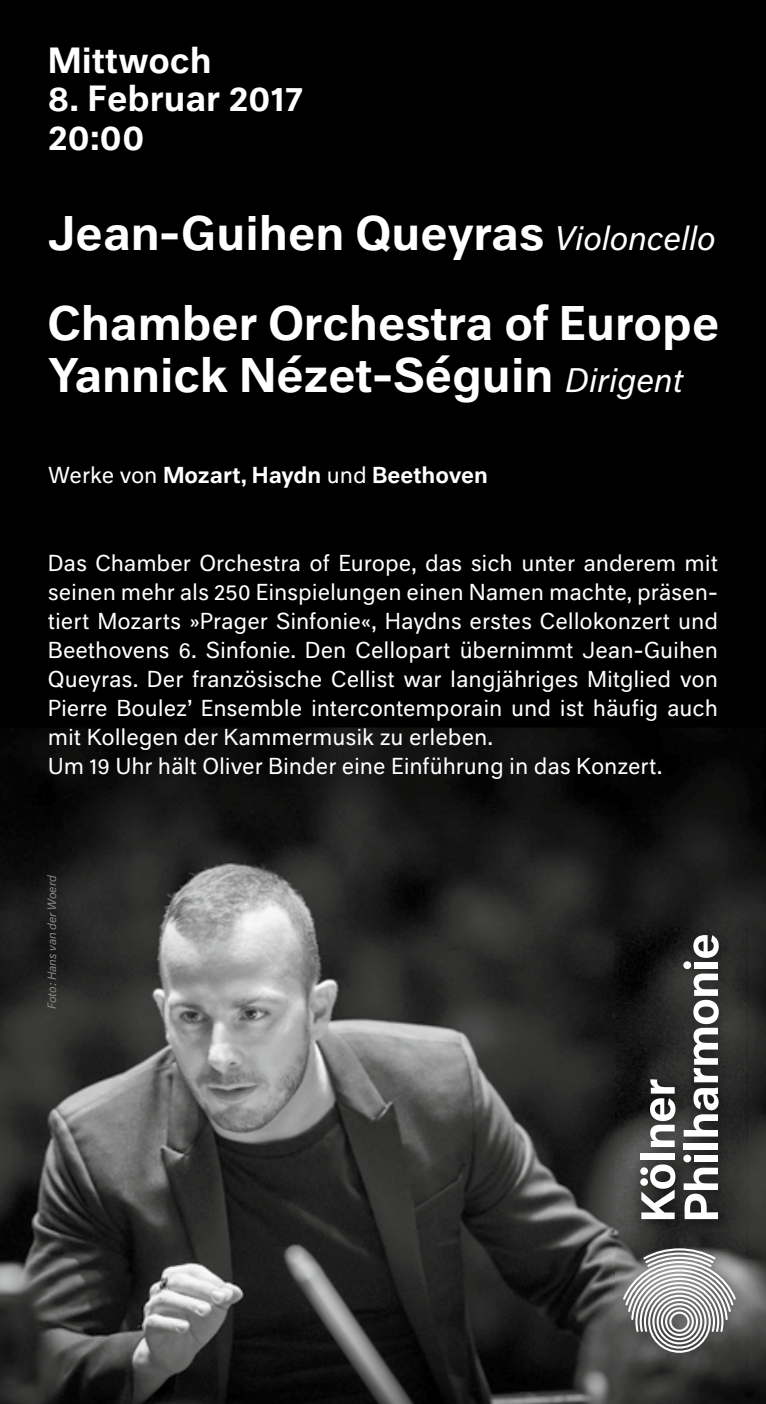
<style>
.page{position:relative;width:766px;height:1404px;background:#fff}
.page>*{position:absolute;margin:0;border:0;box-sizing:border-box;transform-origin:0 0}
.t1{font:500 45px/90px "Neutral BP";color:#fff}
.t2{font:500 33.75px/38.2px "Neutral BP";color:#fff}
.t3{font:21.38px/29px "Neutral BP";letter-spacing:-.005em;color:#fff}
.t4{font:500 21.38px "Neutral BP";letter-spacing:-.005em;color:#fff}
.t5{font:italic 11.25px "Neutral BP";color:#878786}
.s1{font-weight:400;font-style:italic;font-size:31.5px}
.s2{font-weight:400}
</style>
<div class="page">
<div style="left:0;top:0;width:765px;height:781px;background:#000"></div>
<img style="left:0;top:727px;width:765px;height:676px">
<img style="left:615px;top:926px;width:132px;height:438px">
<svg style="left:623px;top:1247px;width:112px;height:105px"></svg>
<svg style="left:641px;top:1164px;width:34px;height:54px"></svg>
<div style="left:640px;top:1152px;width:34px;height:7px;background:#fff"></div>
<svg style="left:650px;top:1079px;width:25px;height:67px"></svg>
<svg style="left:683px;top:1167px;width:34px;height:51px"></svg>
<div style="left:683px;top:1154px;width:8px;height:8px;background:#fff;border-radius:50%"></div>
<div style="left:694px;top:1155px;width:23px;height:6px;background:#fff"></div>
<div style="left:683px;top:1142px;width:34px;height:7px;background:#fff"></div>
<svg style="left:683px;top:973px;width:35px;height:163px"></svg>
<div style="left:683px;top:961px;width:8px;height:7px;background:#fff;border-radius:50%"></div>
<div style="left:694px;top:961px;width:23px;height:7px;background:#fff"></div>
<svg style="left:693px;top:935px;width:25px;height:22px"></svg>
<h2 class="t2" style="left:48px;top:39px;width:165px">Mittwoch</h2>
<h2 class="t2" style="left:48px;top:77px;width:257px">8. Februar 2017<br>20:00</h2>
<h1 class="t1" style="left:48px;top:185px;width:672px">Jean-Guihen Queyras <span class="s1">Violoncello<br></span>Chamber Orchestra of Europe</h1>
<h1 class="t1" style="left:48px;top:326px;width:636px">Yannick Nézet-Séguin <span class="s1">Dirigent</span></h1>
<p class="t4" style="left:48px;top:458px;width:441px"><span class="s2">Werke von</span> Mozart, Haydn <span class="s2">und</span> Beethoven</p>
<p class="t3" style="left:48px;top:546px;width:671px">Das Chamber Orchestra of Europe, das sich unter anderem mit seinen mehr als 250 Einspielungen einen Namen machte, präsen&shy;tiert Mozarts »Prager Sinfonie«, Haydns erstes Cellokonzert und Beethovens 6. Sinfonie. Den Cellopart übernimmt Jean-Guihen Queyras. Der französische Cellist war langjähriges Mitglied von Pierre Boulez’ Ensemble intercontemporain und ist häufig auch m it Kollegen der Kammermusik zu erleben.<br>Um 19 Uhr hält Oliver Binder eine Einführung in das Konzert.</p>
<p class="t5" style="left:43px;top:1008px;width:135px;rotate:-90deg">Foto: Hans van der Woerd</p>
</div>
